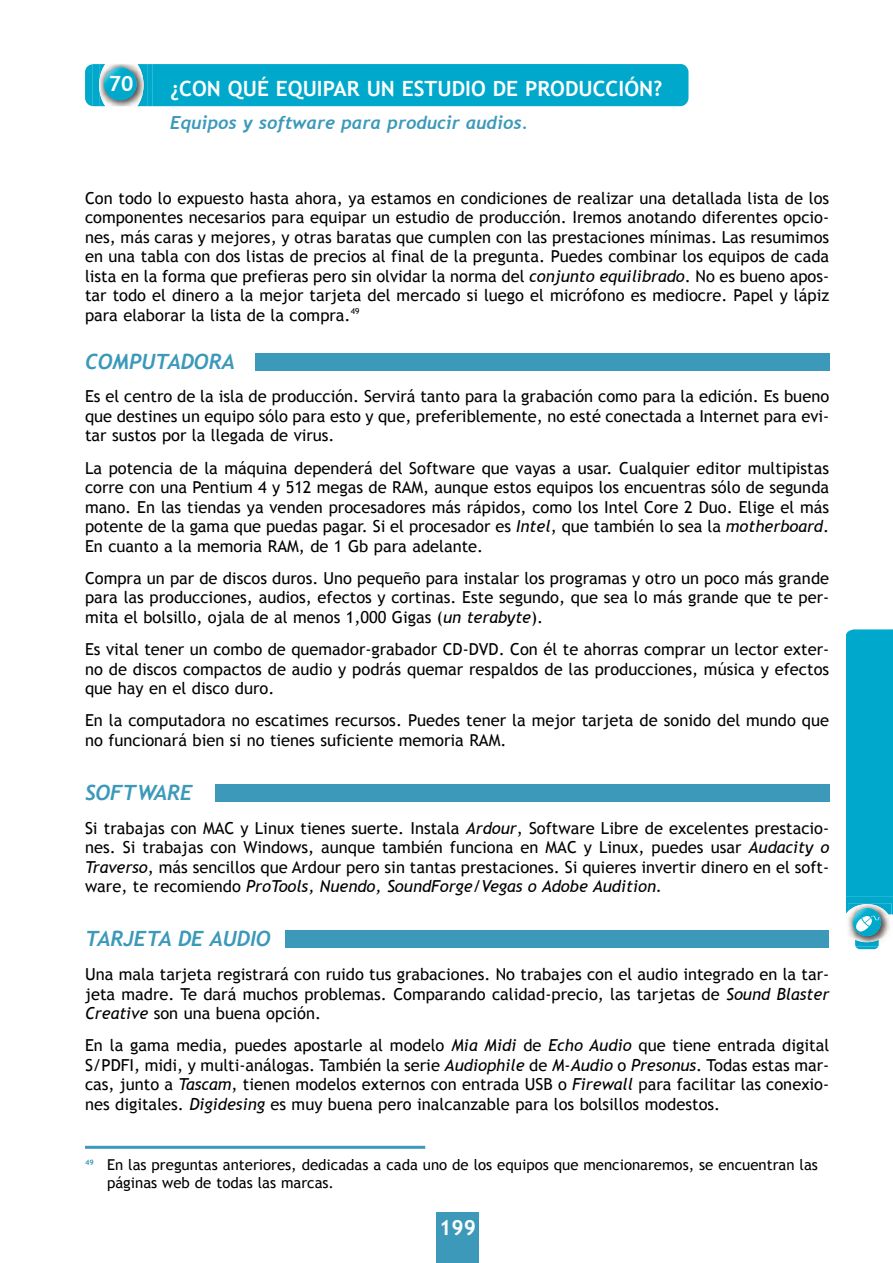
<style>
.page{position:relative;width:893px;height:1263px;background:#fff}
.page>*{position:absolute;margin:0;border:0;box-sizing:border-box;transform-origin:0 0}
.t1{font:700 21px "Trebuchet MS";color:#fff}
.t2{font:italic 700 21px "Trebuchet";color:#3c99ba}
.t3{font:italic 700 18px "Trebuchet";color:#3c99ba}
.t4{font:16.5px/19.5px "Trebuchet MS";color:#000;text-align:justify}
.t5{font:15px/18px "Trebuchet MS";color:#000}
.s1{font-style:italic}
</style>
<div class="page">
<img style="left:859px;top:949px;width:16px;height:1px">
<img style="left:856px;top:947px;width:22px;height:2px">
<img style="left:855px;top:942px;width:24px;height:5px">
<img style="left:848px;top:932px;width:40px;height:10px">
<div style="left:853px;top:908px;width:28px;height:28px;background:#00a9cc;border-radius:50%"></div>
<svg style="left:846px;top:629px;width:47px;height:303px;background:#0caccd"></svg>
<div style="left:436px;top:1212px;width:43px;height:51px;background:#3c99ba"></div>
<div style="left:153px;top:64px;width:535px;height:42px;background:#00a9cc"></div>
<svg style="left:85px;top:64px;width:8px;height:42px"></svg>
<img style="left:147px;top:64px;width:6px;height:42px">
<img style="left:93px;top:64px;width:54px;height:42px">
<img style="left:99px;top:64px;width:45px;height:42px">
<svg style="left:104px;top:67px;width:33px;height:33px"></svg>
<div style="left:255px;top:353px;width:574px;height:17px;background:#3c99ba"></div>
<div style="left:215px;top:785px;width:614px;height:17px;background:#3c99ba"></div>
<div style="left:285px;top:930px;width:544px;height:17px;background:#3c99ba"></div>
<hr style="left:85px;top:1146px;width:340px;height:3px;background:#3c99ba">
<p class="t1" style="left:109px;top:71px;width:26px">70</p>
<p class="t1" style="left:170px;top:77px;width:494px">¿CON QUÉ EQUIPAR UN ESTUDIO DE PRODUCCIÓN?</p>
<p class="t3" style="left:170px;top:112px;width:360px">Equipos y software para producir audios.</p>
<p class="t4" style="left:85px;top:188px;width:746px">Con todo lo expuesto hasta ahora, ya estamos en condiciones de realizar una detallada lista de los componentes necesarios para equipar un estudio de producción. Iremos anotando diferentes opcio&shy;nes, más caras y mejores, y otras baratas que cumplen con las prestaciones mínimas. Las resumimos en una tabla con dos listas de precios al final de la pregunta. Puedes combinar los equipos de cada lista en la forma que prefieras pero sin olvidar la norma del <span class="s1">conjunto equilibrado</span>. No es bueno apos&shy;tar todo el dinero a la mejor tarjeta del mercado si luego el micrófono es mediocre. Papel y lápiz para elaborar la lista de la compra.<sup>49</sup></p>
<p class="t2" style="left:85px;top:349px;width:151px">COMPUTADORA</p>
<p class="t4" style="left:85px;top:387px;width:746px">Es el centro de la isla de producción. Servirá tanto para la grabación como para la edición. Es bueno que destines un equipo sólo para esto y que, preferiblemente, no esté conectada a Internet para evi&shy;tar sustos por la llegada de virus.</p>
<p class="t4" style="left:85px;top:458px;width:746px">La potencia de la máquina dependerá del Software que vayas a usar. Cualquier editor multipistas corre con una Pentium 4 y 512 megas de RAM, aunque estos equipos los encuentras sólo de segunda mano. En las tiendas ya venden procesadores más rápidos, como los Intel Core 2 Duo. Elige el más potente de la gama que puedas pagar. Si el procesador es <span class="s1">Intel</span>, que también lo sea la <span class="s1">motherboard</span>.<br>En cuanto a la memoria RAM, de 1 Gb para adelante.</p>
<p class="t4" style="left:85px;top:568px;width:746px">Compra un par de discos duros. Uno pequeño para instalar los programas y otro un poco más grande para las producciones, audios, efectos y cortinas. Este segundo, que sea lo más grande que te per&shy;mita el bolsillo, ojala de al menos 1,000 Gigas (<span class="s1">un terabyte</span>).</p>
<p class="t4" style="left:85px;top:639px;width:746px">Es vital tener un combo de quemador-grabador CD-DVD. Con él te ahorras comprar un lector exter&shy;no de discos compactos de audio y podrás quemar respaldos de las producciones, música y efectos que hay en el disco duro.</p>
<p class="t4" style="left:85px;top:711px;width:746px">En la computadora no escatimes recursos. Puedes tener la mejor tarjeta de sonido del mundo que no funcionará bien si no tienes suficiente memoria RAM.</p>
<p class="t2" style="left:85px;top:781px;width:109px">SOFTWARE</p>
<p class="t4" style="left:85px;top:818px;width:746px">Si trabajas con MAC y Linux tienes suerte. Instala <span class="s1">Ardour</span>, Software Libre de excelentes prestacio&shy;nes. Si trabajas con Windows, aunque también funciona en MAC y Linux, puedes usar <span class="s1">Audacity o Traverso</span>, más sencillos que Ardour pero sin tantas prestaciones. Si quieres invertir dinero en el soft&shy;ware, te recomiendo <span class="s1">ProTools, Nuendo, SoundForge/Vegas o Adobe Audition.</span></p>
<p class="t2" style="left:85px;top:926px;width:187px">TARJETA DE AUDIO</p>
<p class="t4" style="left:85px;top:964px;width:746px">Una mala tarjeta registrará con ruido tus grabaciones. No trabajes con el audio integrado en la tar&shy;jeta madre. Te dará muchos problemas. Comparando calidad-precio, las tarjetas de <span class="s1">Sound Blaster Creative</span> son una buena opción.</p>
<p class="t4" style="left:85px;top:1036px;width:746px">En la gama media, puedes apostarle al modelo <span class="s1">Mia Midi</span> de <span class="s1">Echo Audio</span> que tiene entrada digital S/PDFI, midi, y multi-análogas. También la serie <span class="s1">Audiophile</span> de <span class="s1">M-Audio</span> o <span class="s1">Presonus</span>. Todas estas mar&shy;cas, junto a <span class="s1">Tascam</span>, tienen modelos externos con entrada USB o <span class="s1">Firewall</span> para facilitar las conexio&shy;nes digitales. <span class="s1">Digidesing</span> es muy buena pero inalcanzable para los bolsillos modestos.</p>
<p class="t5" style="left:107px;top:1156px;width:712px;text-indent:-22px"><sup>49</sup> En las preguntas anteriores, dedicadas a cada uno de los equipos que mencionaremos, se encuentran las páginas web de todas las marcas.</p>
<p class="t1" style="left:439px;top:1215px;width:38px">199</p>
</div>
